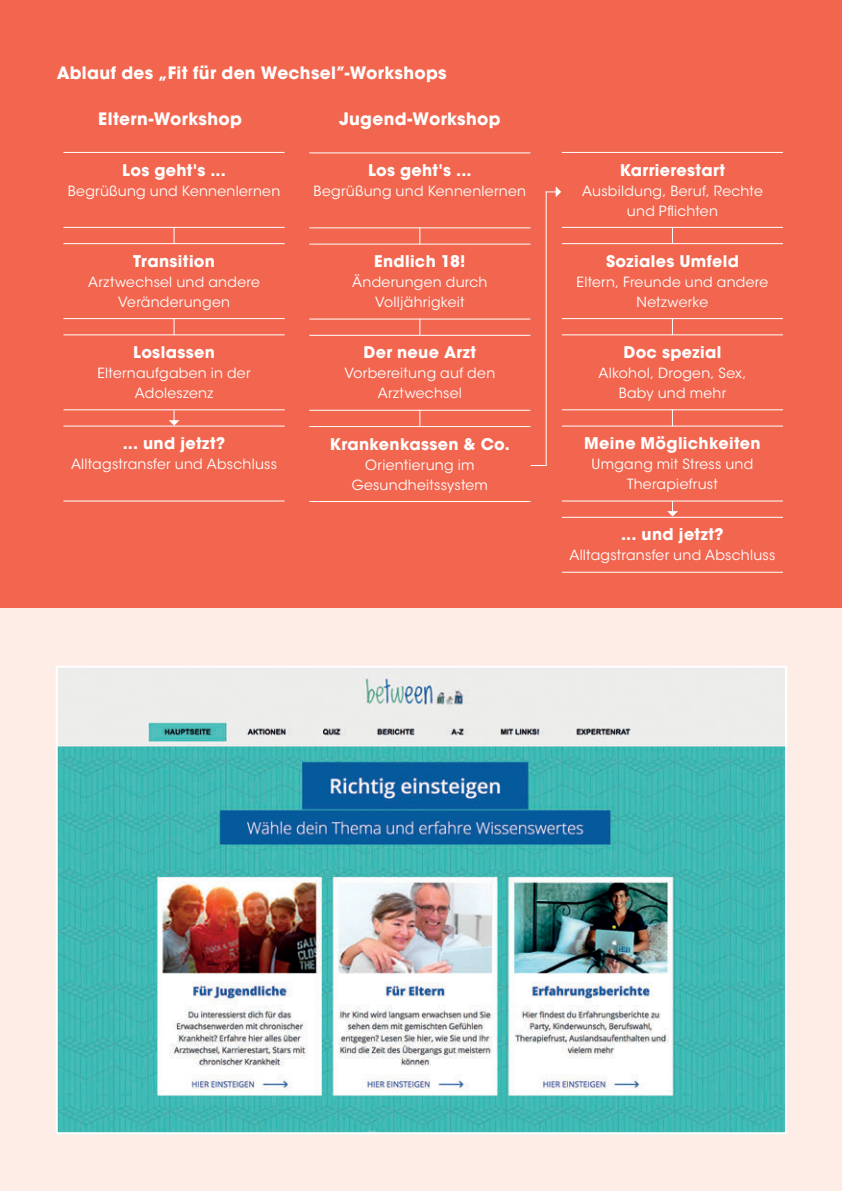
<style>
.page{position:relative;width:842px;height:1191px;background:#fff}
.page>*{position:absolute;margin:0;border:0;box-sizing:border-box;transform-origin:0 0}
.Copy_Headlines{font:700 17px "ITC Avant Garde Std";letter-spacing:.02em;color:#fff}
.Copy_Headlines-2{font:700 16px "ITC Avant Garde Std";letter-spacing:.02em;color:#fff}
.Copy_Headlines-3{font:14px/20px "ITC Avant Garde Std";letter-spacing:.02em;color:#fff;text-align:center}
</style>
<div class="page">
<div style="left:0;top:595px;width:842px;height:596px;background:#fdede6"></div>
<img style="left:59px;top:669px;width:725px;height:462px">
<div style="left:56px;top:666px;width:731px;height:468px;border:2px solid #fff"></div>
<div style="left:0;top:0;width:842px;height:607px;background:#f2664f"></div>
<hr style="left:63px;top:152px;width:222px;height:1px;background:#fff">
<hr style="left:63px;top:227px;width:222px;height:1px;background:#fff">
<hr style="left:63px;top:243px;width:222px;height:1px;background:#fff">
<hr style="left:63px;top:318px;width:222px;height:1px;background:#fff">
<hr style="left:63px;top:334px;width:222px;height:1px;background:#fff">
<hr style="left:63px;top:409px;width:222px;height:1px;background:#fff">
<hr style="left:63px;top:425px;width:222px;height:1px;background:#fff">
<hr style="left:63px;top:500px;width:222px;height:1px;background:#fff">
<svg style="left:174px;top:227px;width:1px;height:17px"></svg>
<svg style="left:174px;top:319px;width:1px;height:16px"></svg>
<svg style="left:169px;top:410px;width:11px;height:15px"></svg>
<hr style="left:562px;top:152px;width:221px;height:1px;background:#fff">
<hr style="left:562px;top:227px;width:221px;height:1px;background:#fff">
<hr style="left:562px;top:243px;width:221px;height:1px;background:#fff">
<hr style="left:562px;top:318px;width:221px;height:1px;background:#fff">
<hr style="left:562px;top:334px;width:221px;height:1px;background:#fff">
<hr style="left:562px;top:409px;width:221px;height:1px;background:#fff">
<hr style="left:562px;top:425px;width:221px;height:1px;background:#fff">
<hr style="left:562px;top:500px;width:221px;height:1px;background:#fff">
<hr style="left:562px;top:517px;width:221px;height:1px;background:#fff">
<hr style="left:562px;top:572px;width:221px;height:1px;background:#fff">
<svg style="left:672px;top:228px;width:1px;height:15px"></svg>
<svg style="left:672px;top:319px;width:1px;height:15px"></svg>
<svg style="left:672px;top:409px;width:1px;height:16px"></svg>
<svg style="left:667px;top:501px;width:11px;height:15px"></svg>
<hr style="left:309px;top:152px;width:221px;height:1px;background:#fff">
<hr style="left:309px;top:227px;width:221px;height:1px;background:#fff">
<hr style="left:309px;top:244px;width:221px;height:1px;background:#fff">
<hr style="left:309px;top:318px;width:221px;height:1px;background:#fff">
<hr style="left:309px;top:335px;width:221px;height:1px;background:#fff">
<hr style="left:309px;top:410px;width:221px;height:1px;background:#fff">
<hr style="left:309px;top:426px;width:221px;height:1px;background:#fff">
<hr style="left:309px;top:501px;width:221px;height:1px;background:#fff">
<svg style="left:419px;top:227px;width:1px;height:17px"></svg>
<svg style="left:419px;top:318px;width:1px;height:17px"></svg>
<svg style="left:419px;top:410px;width:1px;height:16px"></svg>
<hr style="left:546px;top:191px;width:1px;height:275px;background:#fff">
<svg style="left:531px;top:465px;width:16px;height:1px"></svg>
<svg style="left:546px;top:186px;width:15px;height:11px"></svg>
<p class="Copy_Headlines" style="left:57px;top:62px;width:392px">Ablauf des „Fit für den Wechsel”-Workshops</p>
<p class="Copy_Headlines" style="left:98px;top:108px;width:145px">Eltern-Workshop</p>
<p class="Copy_Headlines-2" style="left:122px;top:159px;width:105px">Los geht's ...</p>
<p class="Copy_Headlines-3" style="left:68px;top:181px;width:214px">Begrüßung und Kennenlernen</p>
<p class="Copy_Headlines" style="left:339px;top:108px;width:163px">Jugend-Workshop</p>
<p class="Copy_Headlines-2" style="left:368px;top:160px;width:105px">Los geht's ...</p>
<p class="Copy_Headlines-3" style="left:314px;top:181px;width:214px">Begrüßung und Kennenlernen</p>
<p class="Copy_Headlines-2" style="left:133px;top:250px;width:83px">Transition</p>
<p class="Copy_Headlines-3" style="left:88px;top:272px;width:173px">Arztwechsel und andere<br>Veränderungen</p>
<p class="Copy_Headlines-2" style="left:133px;top:342px;width:83px">Loslassen</p>
<p class="Copy_Headlines-3" style="left:98px;top:363px;width:155px">Elternaufgaben in der<br>Adoleszenz</p>
<p class="Copy_Headlines-2" style="left:123px;top:433px;width:104px">... und jetzt?</p>
<p class="Copy_Headlines-3" style="left:71px;top:454px;width:208px">Alltagstransfer und Abschluss</p>
<p class="Copy_Headlines-2" style="left:374px;top:251px;width:93px">Endlich 18!</p>
<p class="Copy_Headlines-3" style="left:352px;top:272px;width:137px">Änderungen durch<br>Volljährigkeit</p>
<p class="Copy_Headlines-2" style="left:364px;top:342px;width:114px">Der neue Arzt</p>
<p class="Copy_Headlines-3" style="left:344px;top:363px;width:152px">Vorbereitung auf den<br>Arztwechsel</p>
<p class="Copy_Headlines-2" style="left:330px;top:433px;width:182px">Krankenkassen &amp; Co.</p>
<p class="Copy_Headlines-3" style="left:352px;top:455px;width:138px">Orientierung im<br>Gesundheitssystem</p>
<p class="Copy_Headlines-2" style="left:620px;top:159px;width:107px">Karrierestart</p>
<p class="Copy_Headlines-3" style="left:582px;top:181px;width:182px">Ausbildung, Beruf, Rechte und Pflichten</p>
<p class="Copy_Headlines-2" style="left:606px;top:250px;width:134px">Soziales Umfeld</p>
<p class="Copy_Headlines-3" style="left:577px;top:272px;width:193px">Eltern, Freunde und andere<br>Netzwerke</p>
<p class="Copy_Headlines-2" style="left:623px;top:342px;width:99px">Doc spezial</p>
<p class="Copy_Headlines-3" style="left:598px;top:363px;width:149px">Alkohol, Drogen, Sex,<br>Baby und mehr</p>
<p class="Copy_Headlines-2" style="left:584px;top:433px;width:178px">Meine Möglichkeiten</p>
<p class="Copy_Headlines-3" style="left:592px;top:454px;width:163px">Umgang mit Stress und<br>Therapiefrust</p>
<p class="Copy_Headlines-2" style="left:621px;top:524px;width:104px">... und jetzt?</p>
<p class="Copy_Headlines-3" style="left:569px;top:545px;width:208px">Alltagstransfer und Abschluss</p>
</div>
